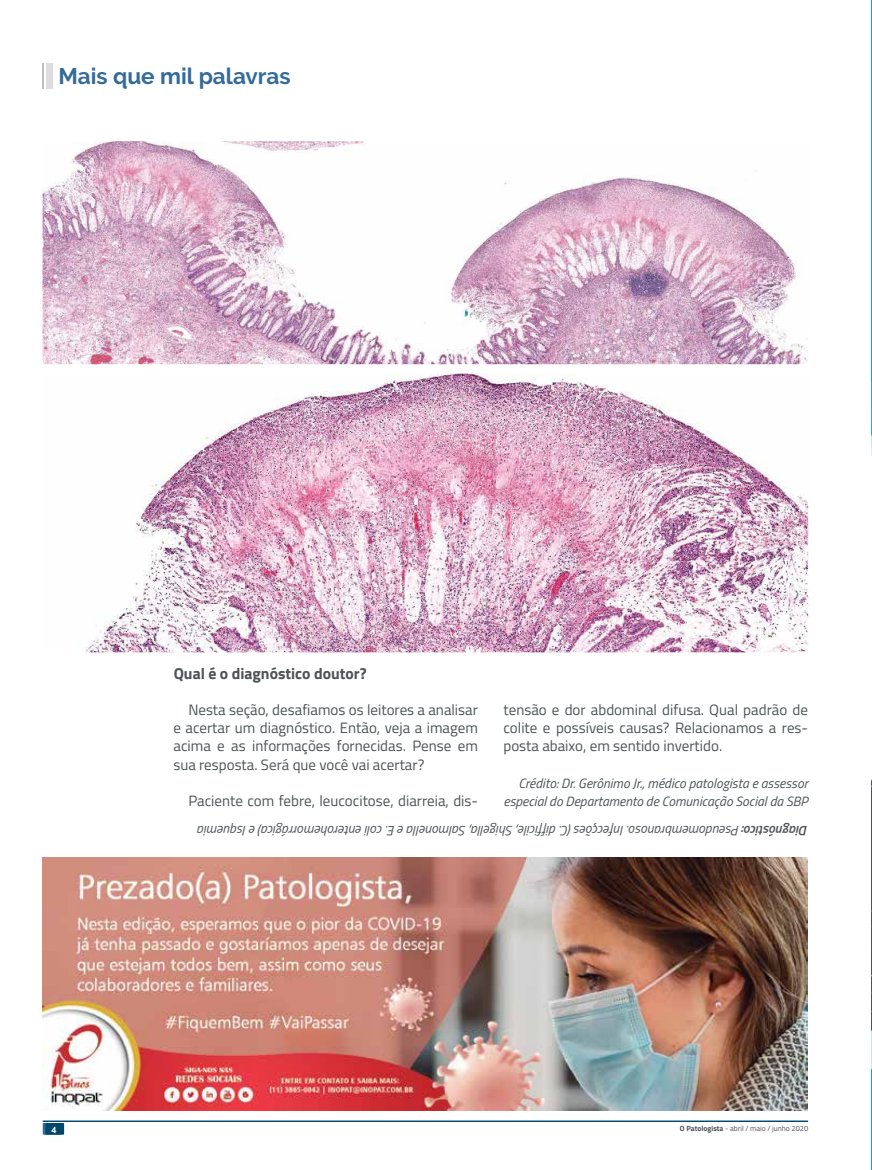
<style>
.page{position:relative;width:872px;height:1170px;background:#fff}
.page>*{position:absolute;margin:0;border:0;box-sizing:border-box;transform-origin:0 0}
.t1{font:700 22.5px "Raleway";color:#346b99}
.t2{font:700 15.75px "Titillium Web";color:#4d5356}
.t3{font:15px/18px "Titillium Web";color:#4d5356;text-align:justify}
.t4{font:italic 13.5px/18px "Titillium Web";color:#4d5356;text-align:right}
.t5{font:700 9px "Raleway";color:#fff}
.t6{font:7.5px "Titillium Web";color:#4d5356}
.s1{font-weight:600}
.s2{font-weight:700}
</style>
<div class="page">
<div style="left:43px;top:1122px;width:18px;height:12px;background:#346b99"></div>
<div style="left:45px;top:1122px;width:19px;height:12px;background:#01486a"></div>
<hr style="left:43px;top:1120px;width:765px;height:1px;background:#01486a">
<div style="left:46px;top:64px;width:6px;height:25px;background:#dcddde"></div>
<svg style="left:43px;top:64px;width:1px;height:25px"></svg>
<img style="left:871px;top:0;width:1px;height:1169px">
<img style="left:43px;top:141px;width:765px;height:223px">
<img style="left:85px;top:373px;width:723px;height:279px">
<img style="left:42px;top:857px;width:766px;height:253px">
<h1 class="t1" style="left:58px;top:63px;width:234px">Mais que mil palavras</h1>
<p class="t2" style="left:174px;top:661px;width:194px">Qual é o diagnóstico doutor?</p>
<p class="t3" style="left:173px;top:700px;width:306px;text-indent:15px">Nesta seção, desafiamos os leitores a analisar e acertar um diagnóstico. Então, veja a imagem acima e as informações fornecidas. Pense em sua resposta. Será que você vai acertar?</p>
<p class="t3" style="left:188px;top:790px;width:291px">Paciente com febre, leucocitose, diarreia, dis-</p>
<p class="t3" style="left:503px;top:700px;width:306px">tensão e dor abdominal difusa. Qual padrão de colite e possíveis causas? Relacionamos a res&shy;posta abaixo, em sentido invertido.</p>
<p class="t4" style="left:503px;top:773px;width:306px">Crédito: Dr. Gerônimo Jr., médico patologista e assessor especial do Departamento de Comunicação Social da SBP</p>
<p class="t4" style="left:808px;top:840px;width:611px;rotate:-180deg"><span class="s1">Diagnóstico:</span> Pseudomembranoso. Infecções (C. difficile, Shigella, Salmonella e E. coli enterohemorrágica) e Isquemia</p>
<p class="t5" style="left:52px;top:1123px;width:7px">4</p>
<p class="t6" style="left:680px;top:1123px;width:130px"><span class="s2">O Patologista</span> - abril / maio / junho 2020</p>
</div>
